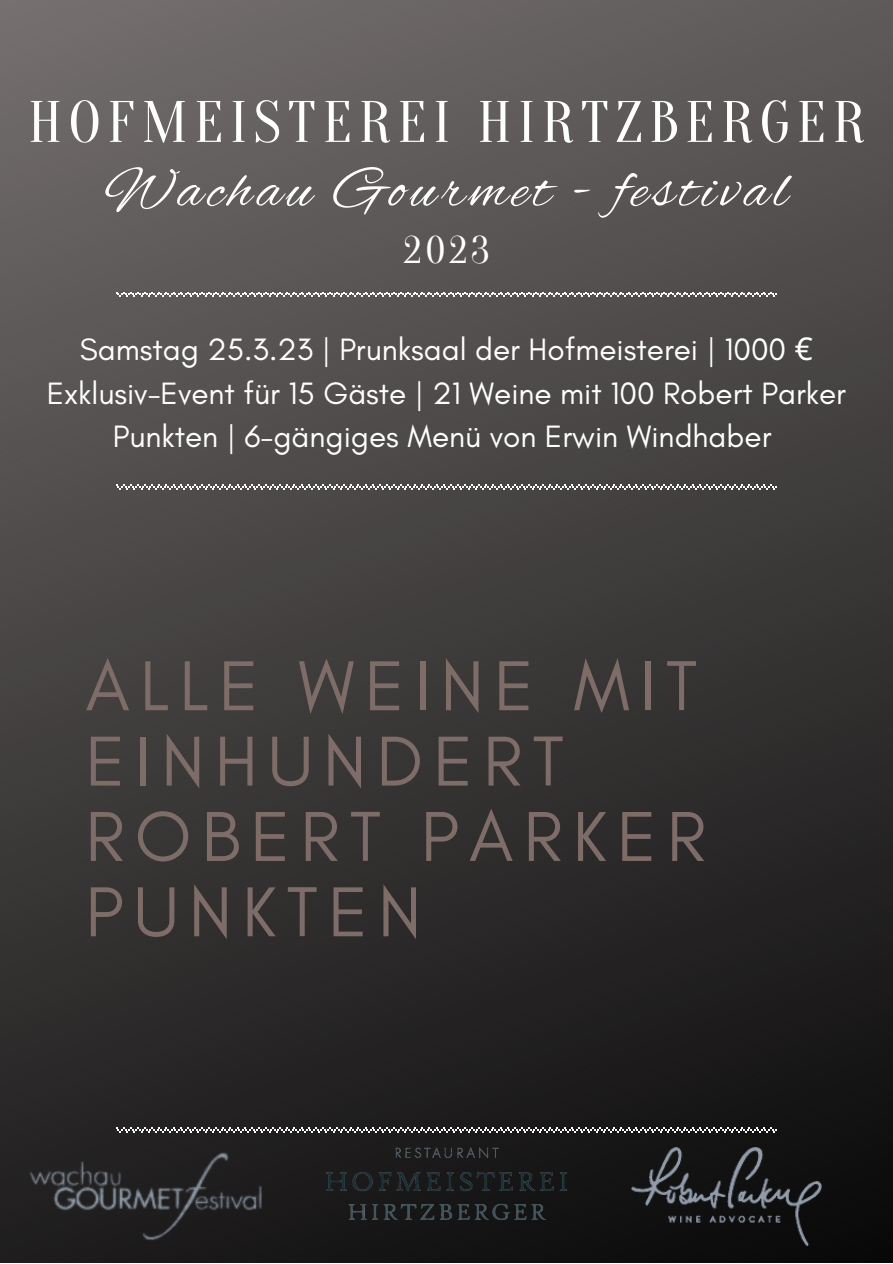
<style>
.page{position:relative;width:893px;height:1264px;background:#fff}
.page>*{position:absolute;margin:0;border:0;box-sizing:border-box;transform-origin:0 0}
.t1{font:72px/75.3px "Glacial Indifference";letter-spacing:.14em;color:#7e6c68}
.t2{font:60px "Alex Brush";letter-spacing:.085em;color:#fff}
.t3{font:58.5px "Oranienbaum";letter-spacing:.11em;color:#fff}
.t4{font:37.5px "Oranienbaum";color:#fff}
.t5{font:31.5px/43.8px "Glacial Indifference";color:#fff;text-align:center}
.s1{font-family:"Noto Sans"}
</style>
<div class="page">
<img style="left:0;top:0;width:892px;height:1262px">
<img style="left:585px;top:1096px;width:283px;height:166px">
<svg style="left:116px;top:484px;width:660px;height:5px"></svg>
<img style="left:25px;top:1075px;width:241px;height:187px">
<img style="left:245px;top:1145px;width:403px;height:102px">
<svg style="left:116px;top:1127px;width:660px;height:5px"></svg>
<svg style="left:116px;top:291px;width:660px;height:6px"></svg>
<h3 class="t3" style="left:28px;top:89px;width:838px">HOFMEISTEREI HIRTZBERGER</h3>
<h2 class="t2" style="left:104px;top:156px;width:685px">Wachau Gourmet - festival</h2>
<p class="t4" style="left:404px;top:229px;width:87px">2023</p>
<p class="t5" style="left:47px;top:327px;width:800px">Samstag 25.3.23 | Prunksaal der Hofmeisterei | 1000 <span class="s1">€<br></span>Exklusiv-Event für 15 Gäste | 21 Weine mit 100 Robert Parker<br>Punkten | 6-gängiges Menü von Erwin Windhaber</p>
<h1 class="t1" style="left:85px;top:647px;width:622px">ALLE WEINE MIT<br>EINHUNDERT<br>ROBERT PARKER<br>PUNKTEN</h1>
</div>
